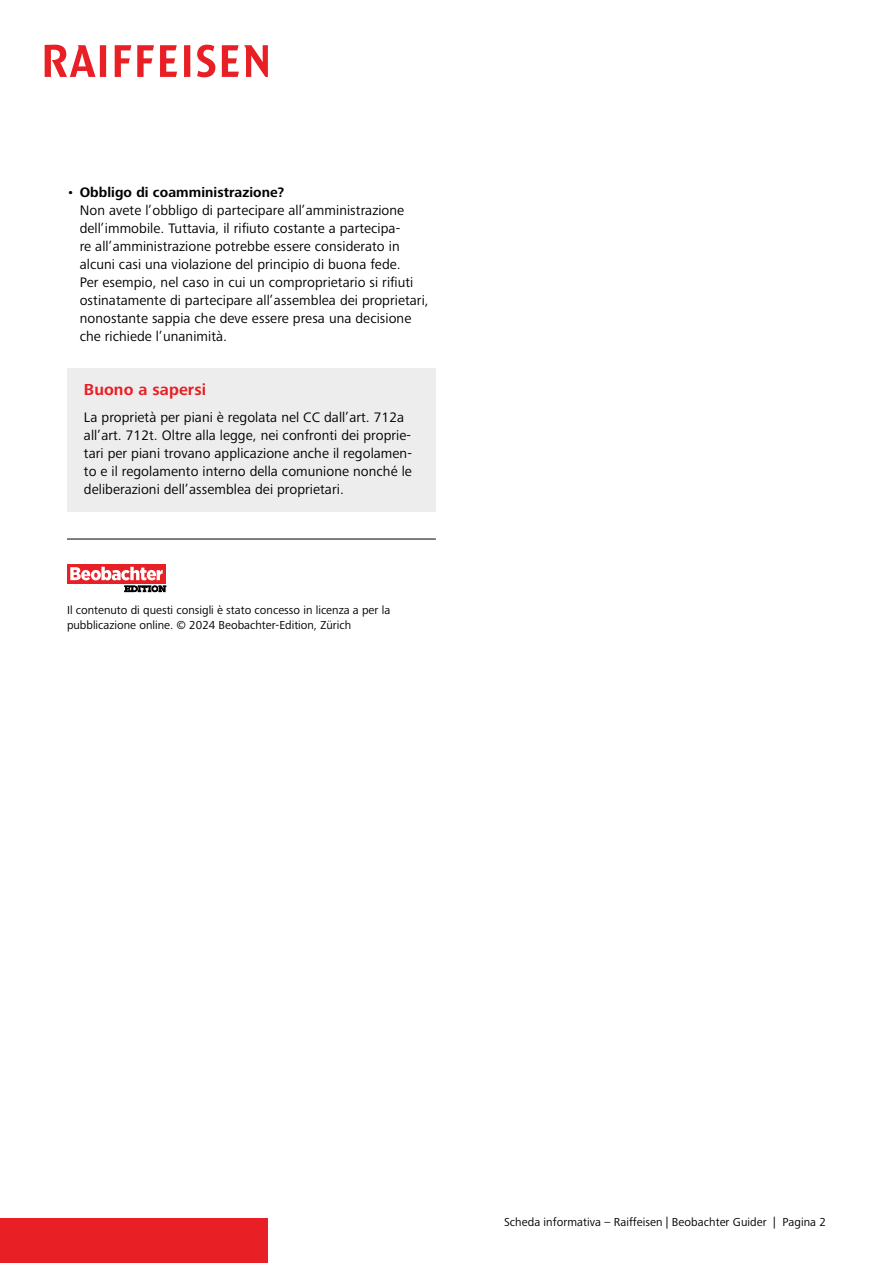
<style>
.page{position:relative;width:893px;height:1263px;background:#fff}
.page>*{position:absolute;margin:0;border:0;box-sizing:border-box;transform-origin:0 0}
.t1{font:700 16.5px "Frutiger Next LTW1 G";letter-spacing:.005em;color:#e82025}
.t2{font:14.25px/18px "Frutiger Next LTW1 G";letter-spacing:.005em;color:#000}
.t3{font:12px/15px "Frutiger Next LTW1 G";color:#000}
.s1{font-weight:700}
</style>
<div class="page">
<div style="left:0;top:1218px;width:268px;height:45px;background:#e82025"></div>
<svg style="left:45px;top:45px;width:223px;height:32px"></svg>
<hr style="left:67px;top:539px;width:369px;height:1px;background:#000">
<div style="left:67px;top:564px;width:99px;height:19px;background:#e82025"></div>
<svg style="left:70px;top:567px;width:96px;height:25px"></svg>
<div style="left:67px;top:368px;width:369px;height:143px;background:#ededed"></div>
<p class="t2" style="left:80px;top:183px;width:350px;text-indent:-13px">• <span class="s1">Obbligo di coamministrazione?<br></span>Non avete l’obbligo di partecipare all’amministrazione dell’immobile. Tuttavia, il rifiuto costante a partecipa-<br>re all’amministrazione potrebbe essere considerato in alcuni casi una violazione del principio di buona fede.<br>Per esempio, nel caso in cui un comproprietario si rifiuti ostinatamente di partecipare all’assemblea dei proprietari, nonostante sappia che deve essere presa una decisione che richiede l’unanimità.</p>
<p class="t1" style="left:84px;top:380px;width:124px">Buono a sapersi</p>
<p class="t2" style="left:84px;top:408px;width:329px">La proprietà per piani è regolata nel CC dall’art. 712a all’art. 712t. Oltre alla legge, nei confronti dei proprie&shy;tari per piani trovano applicazione anche il regolamen&shy;to e il regolamento interno della comunione nonché le deliberazioni dell’assemblea dei proprietari.</p>
<p class="t3" style="left:67px;top:602px;width:325px">Il contenuto di questi consigli è stato concesso in licenza a per la pubblicazione online. © 2024 Beobachter-Edition, Zürich</p>
<p class="t3" style="left:504px;top:1215px;width:323px">Scheda informativa – Raiffeisen | Beobachter Guider | Pagina 2</p>
</div>
